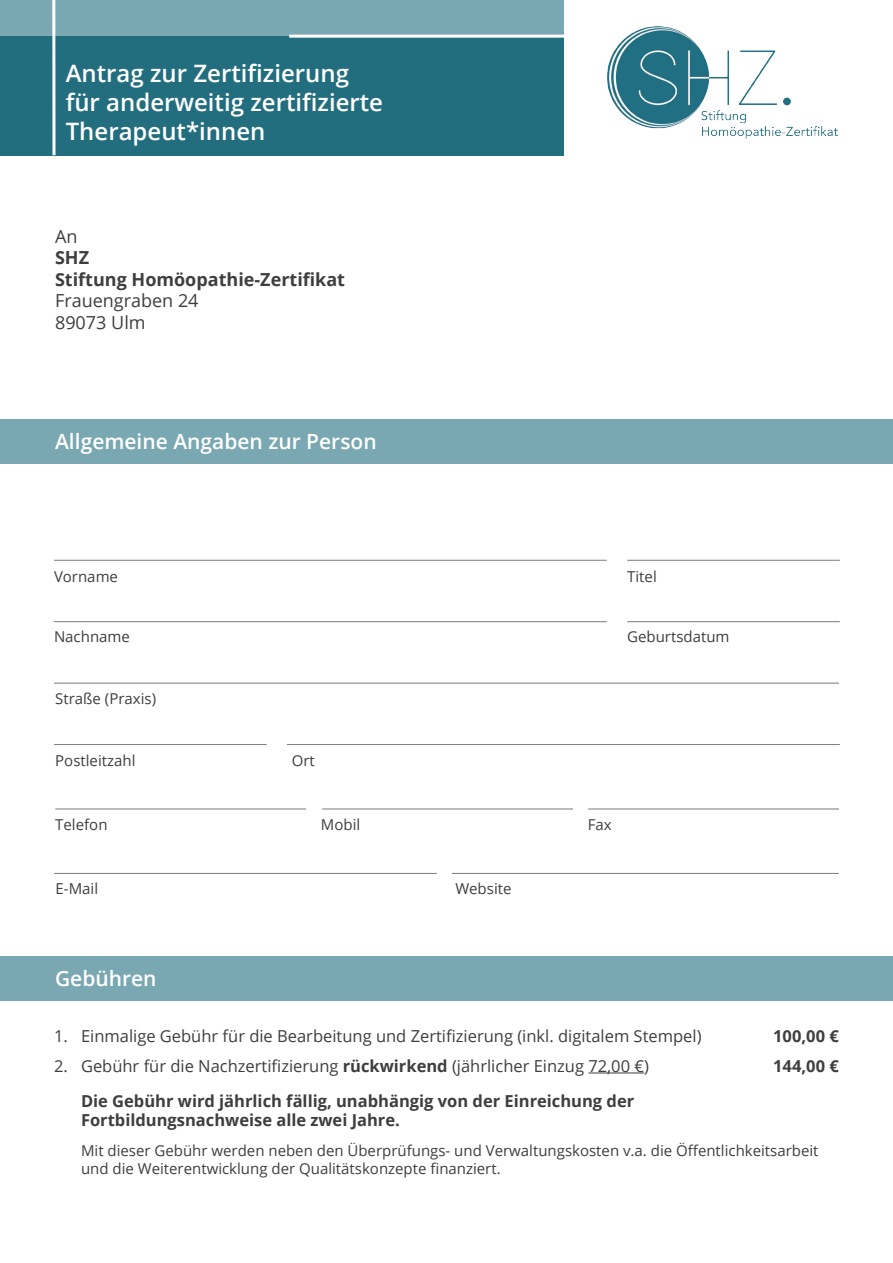
<style>
.page{position:relative;width:893px;height:1263px;background:#fff}
.page>*{position:absolute;margin:0;border:0;box-sizing:border-box;transform-origin:0 0}
.t1{font:600 24px/28.8px "Open Sans";color:#fff}
.t2{font:600 21px "Open Sans";color:#fff}
.t3{font:700 18px/21.6px "Open Sans";color:#3e3e3f}
.t4{font:18px/21.6px "Open Sans";color:#3e3e3f}
.t5{font:16.5px "Open Sans";color:#3e3e3f}
.t6{font:700 16.5px/19.8px "Open Sans";color:#3e3e3f}
.t7{font:15px/18px "Open Sans";color:#3e3e3f}
.s1{font-weight:700}
</style>
<div class="page">
<img style="left:607px;top:26px;width:231px;height:113px">
<div style="left:0;top:36px;width:563px;height:119px;background:#226e7f"></div>
<div style="left:0;top:0;width:563px;height:36px;background:#7aa8b2"></div>
<hr style="left:289px;top:35px;width:319px;height:3px;background:#fff">
<svg style="left:50px;top:0;width:7px;height:156px"></svg>
<div style="left:0;top:420px;width:893px;height:44px;background:#7aa8b2"></div>
<hr style="left:54px;top:560px;width:553px;height:1px;background:#231f20">
<hr style="left:627px;top:560px;width:213px;height:1px;background:#231f20">
<hr style="left:54px;top:621px;width:553px;height:1px;background:#231f20">
<hr style="left:627px;top:621px;width:213px;height:1px;background:#231f20">
<hr style="left:54px;top:683px;width:785px;height:1px;background:#231f20">
<hr style="left:54px;top:744px;width:213px;height:1px;background:#231f20">
<hr style="left:287px;top:744px;width:553px;height:1px;background:#231f20">
<hr style="left:55px;top:809px;width:251px;height:1px;background:#231f20">
<hr style="left:588px;top:809px;width:251px;height:1px;background:#231f20">
<hr style="left:322px;top:809px;width:251px;height:1px;background:#231f20">
<hr style="left:54px;top:873px;width:383px;height:1px;background:#231f20">
<hr style="left:452px;top:873px;width:387px;height:1px;background:#231f20">
<div style="left:0;top:956px;width:893px;height:44px;background:#7aa8b2"></div>
<hr style="left:588px;top:1072px;width:56px;height:1px;background:#3e3e3f">
<h1 class="t1" style="left:66px;top:59px;width:319px">Antrag zur Zertifizierung für anderweitig zertifizierte<br>Therapeut*innen</h1>
<p class="t4" style="left:55px;top:225px;width:24px">An</p>
<p class="t3" style="left:55px;top:246px;width:292px">SHZ<br>Stiftung Homöopathie-Zertifikat</p>
<p class="t4" style="left:55px;top:290px;width:145px">Frauengraben 24<br>89073 Ulm</p>
<h2 class="t2" style="left:55px;top:427px;width:323px">Allgemeine Angaben zur Person</h2>
<p class="t7" style="left:54px;top:567px;width:66px">Vorname</p>
<p class="t7" style="left:54px;top:627px;width:77px">Nachname</p>
<p class="t7" style="left:55px;top:689px;width:102px">Straße (Praxis)</p>
<p class="t7" style="left:55px;top:751px;width:82px">Postleitzahl</p>
<p class="t7" style="left:292px;top:751px;width:25px">Ort</p>
<p class="t7" style="left:627px;top:567px;width:31px">Titel</p>
<p class="t7" style="left:627px;top:627px;width:104px">Geburtsdatum</p>
<p class="t7" style="left:55px;top:815px;width:54px">Telefon</p>
<p class="t7" style="left:321px;top:815px;width:41px">Mobil</p>
<p class="t7" style="left:588px;top:815px;width:25px">Fax</p>
<p class="t7" style="left:55px;top:879px;width:44px">E-Mail</p>
<p class="t7" style="left:455px;top:879px;width:58px">Website</p>
<h2 class="t2" style="left:55px;top:963px;width:103px">Gebühren</h2>
<p class="t5" style="left:54px;top:1024px;width:649px">1. Einmalige Gebühr für die Bearbeitung und Zertifizierung (inkl. digitalem Stempel)</p>
<p class="t6" style="left:773px;top:1025px;width:67px">100,00 €</p>
<p class="t5" style="left:54px;top:1054px;width:597px">2. Gebühr für die Nachzertifizierung <span class="s1">rückwirkend</span> (jährlicher Einzug 72,00 €)</p>
<p class="t6" style="left:773px;top:1055px;width:67px">144,00 €</p>
<p class="t6" style="left:81px;top:1090px;width:555px">Die Gebühr wird jährlich fällig, unabhängig von der Einreichung der<br>Fortbildungsnachweise alle zwei Jahre.</p>
<p class="t7" style="left:81px;top:1141px;width:739px">Mit dieser Gebühr werden neben den Überprüfungs- und Verwaltungskosten v.a. die Öffentlichkeitsarbeit und die Weiterentwicklung der Qualitätskonzepte finanziert.</p>
</div>
